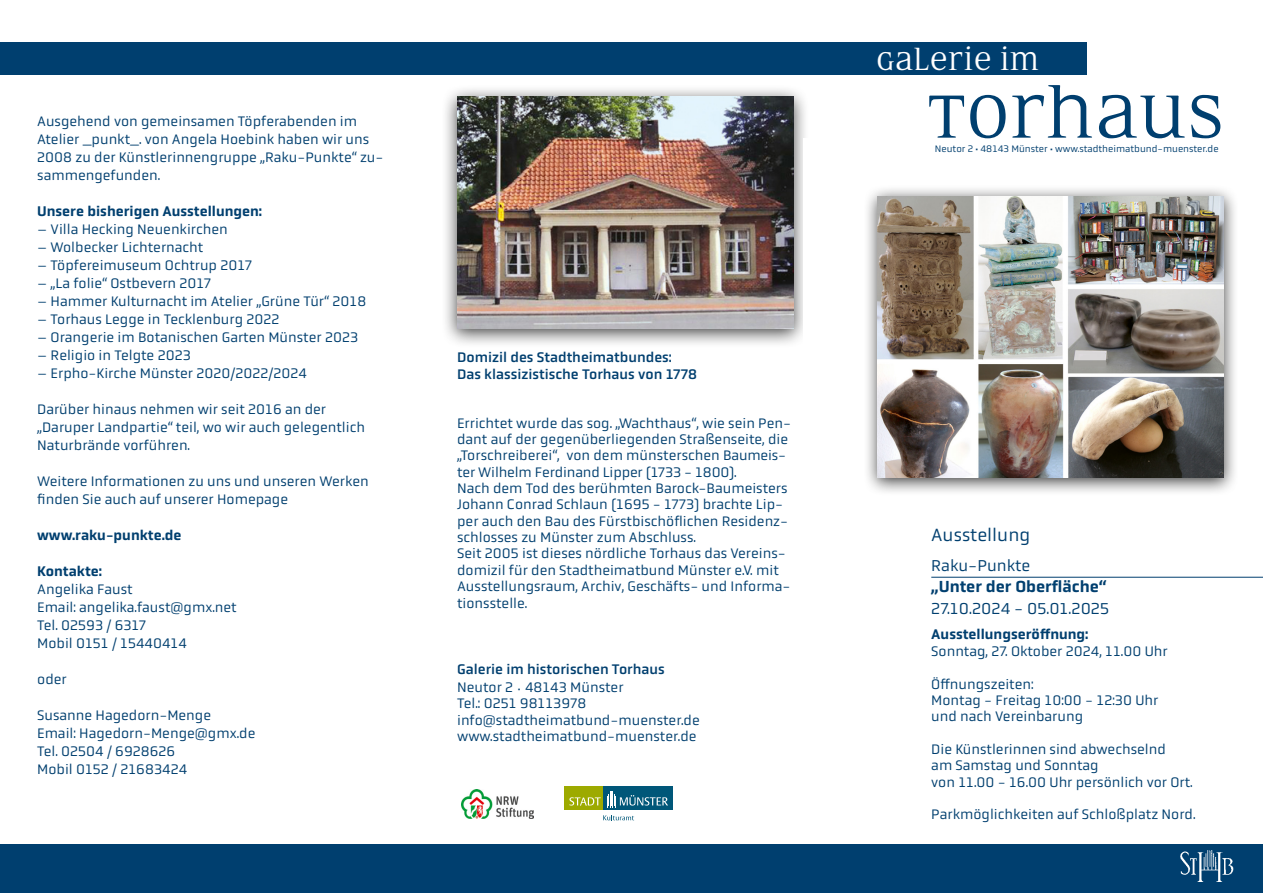
<style>
.page{position:relative;width:1263px;height:893px;background:#fff}
.page>*{position:absolute;margin:0;border:0;box-sizing:border-box;transform-origin:0 0}
.t1{font:70.05px "Eidetic Neo OT Omni";color:#003f6f}
.t2{font:29.7px "Eidetic Neo OT Omni";color:#fff}
.t3{font:18.45px "Obvia";color:#003f6f}
.t4{font:16.35px "Obvia";color:#003f6f}
.t5{font:500 16.35px "Obvia";color:#003f6f}
.t6{font:14.25px/16.4px "Obvia";color:#003f6f}
.t7{font:14.25px/18px "Obvia";color:#003f6f}
.t8{font:500 14.25px "Obvia";color:#003f6f}
.t9{font:9.75px "Obvia";color:#003f6f}
.s1{font-style:inherit}
.s2{font-size:9.75px}
</style>
<div class="page">
<div style="left:863px;top:185px;width:376px;height:311px;background:#000;opacity:.75"></div>
<img style="left:877px;top:197px;width:346px;height:280px">
<div style="left:0;top:844px;width:1263px;height:49px;background:#003f6f"></div>
<img style="left:1180px;top:850px;width:53px;height:32px">
<img style="left:462px;top:789px;width:72px;height:29px">
<svg style="left:603px;top:815px;width:31px;height:5px"></svg>
<div style="left:565px;top:787px;width:38px;height:23px;background:#9daa00"></div>
<div style="left:603px;top:787px;width:70px;height:23px;background:#005779"></div>
<svg style="left:569px;top:797px;width:32px;height:9px"></svg>
<svg style="left:607px;top:791px;width:61px;height:17px"></svg>
<div style="left:0;top:42px;width:1086px;height:33px;background:#003f6f"></div>
<hr style="left:931px;top:577px;width:332px;height:1px;background:#003f6f">
<div style="left:441px;top:84px;width:369px;height:264px;background:#000;opacity:.75"></div>
<img style="left:457px;top:97px;width:336px;height:231px">
<div style="left:803px;top:139px;width:35px;height:420px;background:#fff"></div>
<p class="t6" style="left:37px;top:112px;width:348px;line-height:18px">Ausgehend von gemeinsamen Töpferabenden im Atelier _punkt_. von Angela Hoebink haben wir uns 2008 zu der Künstlerinnengruppe „Raku-Punkte“ zu&shy;sammengefunden.</p>
<p class="t8" style="left:37px;top:203px;width:226px">Unsere bisherigen Ausstellungen:</p>
<p class="t6" style="left:37px;top:221px;width:192px">– Villa Hecking Neuenkirchen</p>
<p class="t6" style="left:37px;top:239px;width:168px">– Wolbecker Lichternacht</p>
<p class="t6" style="left:37px;top:257px;width:216px">– Töpfereimuseum Ochtrup 2017</p>
<p class="t6" style="left:37px;top:275px;width:175px">– „La folie“ Ostbevern 2017</p>
<p class="t6" style="left:37px;top:293px;width:330px">– Hammer Kulturnacht im Atelier „Grüne Tür“ 2018</p>
<p class="t6" style="left:37px;top:311px;width:244px">– Torhaus Legge in Tecklenburg 2022</p>
<p class="t6" style="left:37px;top:329px;width:323px">– Orangerie im Botanischen Garten Münster 2023</p>
<p class="t6" style="left:37px;top:347px;width:155px">– Religio in Telgte 2023</p>
<p class="t6" style="left:37px;top:365px;width:271px">– Erpho-Kirche Münster 2020/2022/2024</p>
<p class="t6" style="left:37px;top:400px;width:329px;line-height:18px">Darüber hinaus nehmen wir seit 2016 an der „Daruper Landpartie“ teil, wo wir auch gelegentlich<br>Naturbrände vorführen.</p>
<p class="t6" style="left:37px;top:472px;width:333px;line-height:18px">Weitere Informationen zu uns und unseren Werken finden Sie auch auf unserer Homepage</p>
<p class="t8" style="left:37px;top:527px;width:146px">www.raku-punkte.de</p>
<p class="t8" style="left:37px;top:563px;width:66px">Kontakte:</p>
<p class="t6" style="left:37px;top:580px;width:201px;line-height:18px">Angelika Faust<br>Email: angelika.faust@gmx.net<br>Tel. 02593 / 6317<br>Mobil 0151 / 15440414</p>
<p class="t6" style="left:37px;top:671px;width:31px">oder</p>
<p class="t6" style="left:37px;top:706px;width:220px;line-height:18px">Susanne Hagedorn-Menge<br>Email: Hagedorn-Menge@gmx.de<br>Tel. 02504 / 6928626<br>Mobil 0152 / 21683424</p>
<p class="t7" style="left:457px;top:349px;width:241px;line-height:16.4px">Domizil des Stadtheimatbundes:<br>Das klassizistische Torhaus von 1778</p>
<p class="t6" style="left:457px;top:415px;width:335px">Errichtet wurde das sog. „Wachthaus“, wie sein Pen&shy;dant auf der gegenüberliegenden Straßenseite, die „Torschreiberei“, von dem münsterschen Baumeis&shy;ter Wilhelm Ferdinand Lipper (1733 - 1800).<br>Nach dem Tod des berühmten Barock-Baumeisters Johann Conrad Schlaun (1695 - 1773) brachte Lip&shy;per auch den Bau des Fürstbischöflichen Residenz&shy;schlosses zu Münster zum Abschluss.<br>Seit 2005 ist dieses nördliche Torhaus das Vereins&shy;domizil für den Stadtheimatbund Münster e.V. mit Ausstellungsraum, Archiv, Geschäfts- und Informa&shy;tionsstelle.</p>
<p class="t7" style="left:457px;top:660px;width:209px">Galerie im historischen Torhaus<br><span class="s1">Neutor 2</span> <span class="s2">·</span> <span class="s1">48143 Münster</span></p>
<p class="t6" style="left:457px;top:695px;width:244px">Tel.: 0251 98113978 info@stadtheimatbund-muenster.de www.stadtheimatbund-muenster.de</p>
<h2 class="t2" style="left:876px;top:46px;width:165px">GALERIE IM</h2>
<h1 class="t1" style="left:927px;top:80px;width:300px">TORHAUS</h1>
<p class="t9" style="left:935px;top:143px;width:285px">Neutor 2 · 48143 Münster · www.stadtheimatbund-muenster.de</p>
<p class="t3" style="left:931px;top:524px;width:101px">Ausstellung</p>
<p class="t4" style="left:931px;top:556px;width:100px">Raku-Punkte</p>
<p class="t5" style="left:931px;top:577px;width:176px">„Unter der Oberfläche“</p>
<p class="t4" style="left:931px;top:599px;width:179px">27.10.2024 - 05.01.2025</p>
<p class="t8" style="left:931px;top:626px;width:159px">Ausstellungseröffnung:</p>
<p class="t6" style="left:931px;top:643px;width:238px">Sonntag, 27. Oktober 2024, 11.00 Uhr</p>
<p class="t6" style="left:931px;top:676px;width:229px">Öffnungszeiten:<br>Montag - Freitag 10:00 - 12:30 Uhr und nach Vereinbarung</p>
<p class="t6" style="left:931px;top:741px;width:263px">Die Künstlerinnen sind abwechselnd<br>am Samstag und Sonntag<br>von 11.00 - 16.00 Uhr persönlich vor Ort.</p>
<p class="t6" style="left:931px;top:806px;width:266px">Parkmöglichkeiten auf Schloßplatz Nord.</p>
</div>
